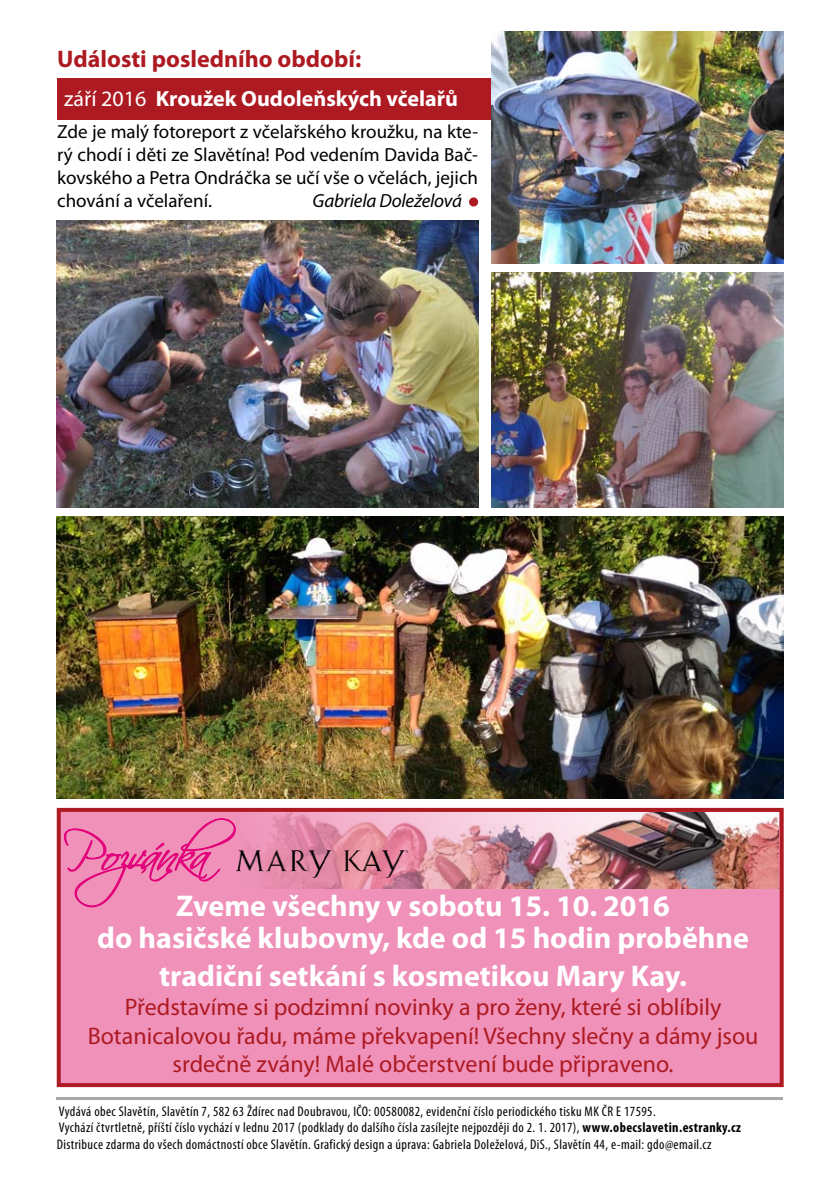
<style>
.page{position:relative;width:840px;height:1191px;background:#fff}
.page>*{position:absolute;margin:0;border:0;box-sizing:border-box;transform-origin:0 0}
.t1{font:46px "Scriptina Pro";letter-spacing:-.01em;color:#e2007a}
.t2{font:700 30px/32px "Myriad Pro";color:#fff;text-align:center}
.t3{font:24px/28.8px "Myriad Pro";color:#ad1a22;text-align:center}
.t4{font:700 24px "Myriad Pro";color:#ad1a22}
.t5{font:700 22px "Myriad Pro";color:#fff}
.t6{font:19px/22.8px "Myriad Pro";color:#000;text-align:justify}
.t7{font:italic 19px "Myriad Pro";letter-spacing:-.01em;color:#000}
.t8{font:condensed 14px/16.8px "Myriad Pro";letter-spacing:.025em;color:#000}
.s1{font-weight:400}
.s2{font-weight:700}
</style>
<div class="page">
<div style="left:469px;top:197px;width:9px;height:9px;background:#ad1a22;border-radius:50%"></div>
<img style="left:57px;top:220px;width:421px;height:287px">
<div style="left:57px;top:78px;width:726px;height:42px;background:#ad1a22"></div>
<img style="left:491px;top:272px;width:291px;height:235px">
<img style="left:491px;top:32px;width:291px;height:231px">
<hr style="left:56px;top:1097px;width:726px;height:2px;background:#a7a8aa">
<img style="left:57px;top:516px;width:726px;height:283px">
<div style="left:57px;top:808px;width:726px;height:279px;background:#ef91b8;border:4px solid #ad1a22"></div>
<svg style="left:64px;top:818px;width:172px;height:89px"></svg>
<img style="left:241px;top:812px;width:537px;height:76px">
<img style="left:236px;top:851px;width:171px;height:26px">
<h3 class="t4" style="left:57px;top:43px;width:305px">Události posledního období:</h3>
<h3 class="t5" style="left:64px;top:84px;width:395px"><span class="s1">září 2016</span> Kroužek Oudoleňských včelařů</h3>
<h3 class="t6" style="left:57px;top:120px;width:422px">Zde je malý fotoreport z včelařského kroužku, na kte&shy;rý chodí i děti ze Slavětína! Pod vedením Davida Bač&shy;kovského a Petra Ondráčka se učí vše o včelách, jejich chování a včelaření.</h3>
<h3 class="t7" style="left:312px;top:188px;width:151px">Gabriela Doleželová</h3>
<h1 class="t1" style="left:74px;top:826px;width:163px">Pozvánka</h1>
<h2 class="t2" style="left:97px;top:888px;width:652px">Zveme všechny v sobotu 15. 10. 2016<br>do hasičské klubovny, kde od 15 hodin proběhne</h2>
<h2 class="t2" style="left:159px;top:959px;width:529px">tradiční setkání s kosmetikou Mary Kay.</h2>
<h3 class="t3" style="left:88px;top:992px;width:672px">Představíme si podzimní novinky a pro ženy, které si oblíbily<br>Botanicalovou řadu, máme překvapení! Všechny slečny a dámy jsou srdečně zvány! Malé občerstvení bude připraveno.</h3>
<p class="t8" style="left:57px;top:1102px;width:685px">Vydává obec Slavětín, Slavětín 7, 582 63 Ždírec nad Doubravou, IČO: 00580082, evidenční číslo periodického tisku MK ČR E 17595.<br>Vychází čtvrtletně, příští číslo vychází v lednu 2017 (podklady do dalšího čísla zasílejte nejpozději do 2. 1. 2017), <span class="s2">www.obecslavetin.estranky.cz<br></span>Distribuce zdarma do všech domáctností obce Slavětín. Grafický design a úprava: Gabriela Doleželová, DiS., Slavětín 44, e-mail: gdo@email.cz</p>
</div>
